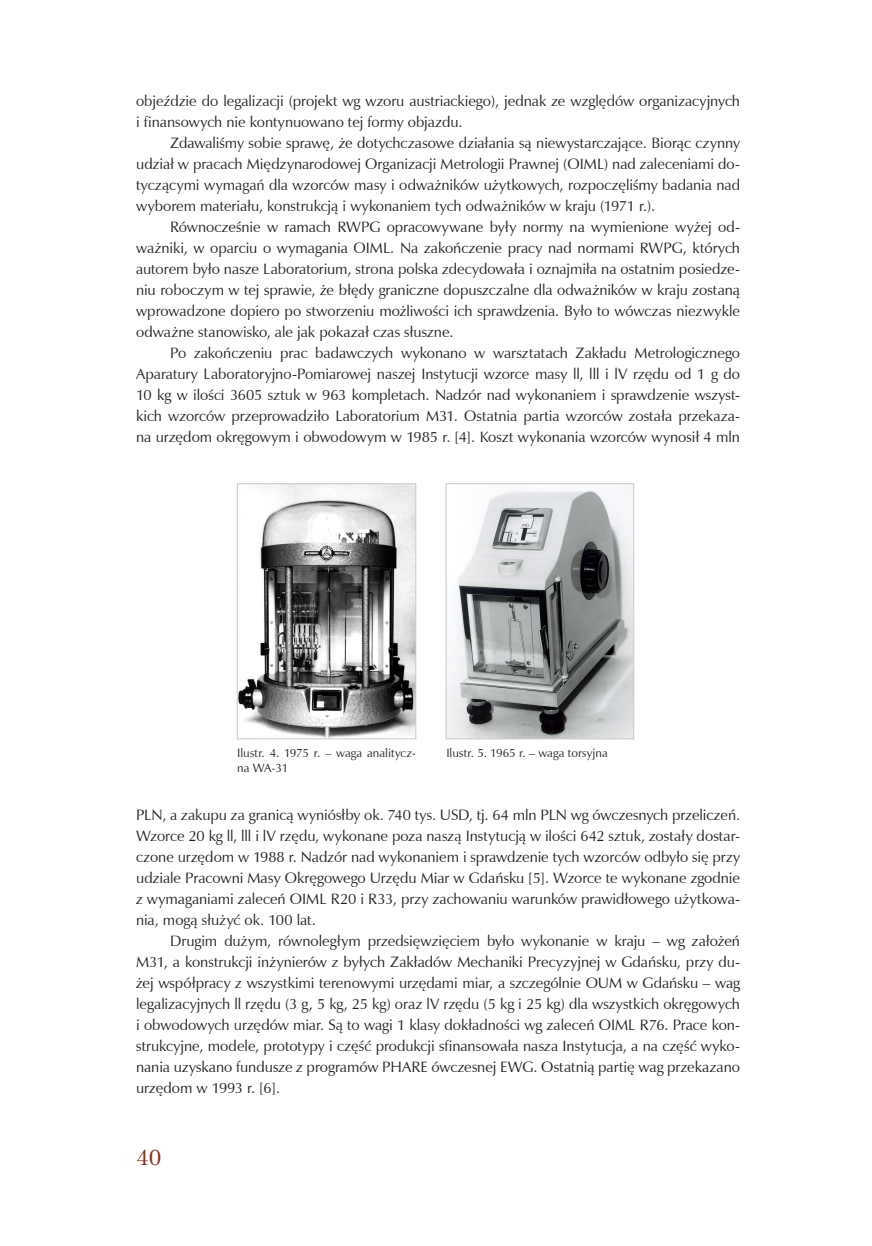
<style>
.page{position:relative;width:872px;height:1246px;background:#fff}
.page>*{position:absolute;margin:0;border:0;box-sizing:border-box;transform-origin:0 0}
.t1{font:22.5px "Century Schoolbook";color:#882c1b}
.t2{font:15px/21px "Zapf Humanist 601 L2";color:#231f20;text-align:justify}
.t3{font:12px/15px "Zapf Humanist 601 L2";letter-spacing:.005em;color:#231f20}
</style>
<div class="page">
<img style="left:239px;top:485px;width:175px;height:252px">
<div style="left:237px;top:483px;width:179px;height:256px;border:1px solid #c7c8ca"></div>
<img style="left:448px;top:485px;width:184px;height:252px">
<div style="left:446px;top:483px;width:188px;height:256px;border:1px solid #c7c8ca"></div>
<p class="t2" style="left:136px;top:90px;width:605px">objeździe do legalizacji (projekt wg wzoru austriackiego), jednak ze względów organizacyjnych i finansowych nie kontynuowano tej formy objazdu.</p>
<p class="t2" style="left:136px;top:132px;width:605px;text-indent:34px">Zdawaliśmy sobie sprawę, że dotychczasowe działania są niewystarczające. Biorąc czynny udział w pracach Międzynarodowej Organizacji Metrologii Prawnej (OIML) nad zaleceniami do&shy;tyczącymi wymagań dla wzorców masy i odważników użytkowych, rozpoczęliśmy badania nad wyborem materiału, konstrukcją i wykonaniem tych odważników w kraju (1971 r.).</p>
<p class="t2" style="left:136px;top:216px;width:605px;text-indent:34px">Równocześnie w ramach RWPG opracowywane były normy na wymienione wyżej od&shy;ważniki, w oparciu o wymagania OIML. Na zakończenie pracy nad normami RWPG, których autorem było nasze Laboratorium, strona polska zdecydowała i oznajmiła na ostatnim posiedze&shy;niu roboczym w tej sprawie, że błędy graniczne dopuszczalne dla odważników w kraju zostaną wprowadzone dopiero po stworzeniu możliwości ich sprawdzenia. Było to wówczas niezwykle odważne stanowisko, ale jak pokazał czas słuszne.</p>
<p class="t2" style="left:136px;top:342px;width:605px;text-indent:34px">Po zakończeniu prac badawczych wykonano w warsztatach Zakładu Metrologicznego Aparatury Laboratoryjno-Pomiarowej naszej Instytucji wzorce masy ll, lll i lV rzędu od 1 g do 10 kg w ilości 3605 sztuk w 963 kompletach. Nadzór nad wykonaniem i sprawdzenie wszyst&shy;kich wzorców przeprowadziło Laboratorium M31. Ostatnia partia wzorców została przekaza&shy;na urzędom okręgowym i obwodowym w 1985 r. [4]. Koszt wykonania wzorców wynosił 4 mln</p>
<p class="t3" style="left:237px;top:745px;width:180px">Ilustr. 4. 1975 r. – waga analitycz&shy;na WA-31</p>
<p class="t3" style="left:446px;top:745px;width:163px">Ilustr. 5. 1965 r. – waga torsyjna</p>
<p class="t2" style="left:136px;top:804px;width:605px">PLN, a zakupu za granicą wyniósłby ok. 740 tys. USD, tj. 64 mln PLN wg ówczesnych przeliczeń.<br>Wzorce 20 kg ll, lll i lV rzędu, wykonane poza naszą Instytucją w ilości 642 sztuk, zostały dostar&shy;czone urzędom w 1988 r. Nadzór nad wykonaniem i sprawdzenie tych wzorców odbyło się przy udziale Pracowni Masy Okręgowego Urzędu Miar w Gdańsku [5]. Wzorce te wykonane zgodnie z wymaganiami zaleceń OIML R20 i R33, przy zachowaniu warunków prawidłowego użytkowa&shy;nia, mogą służyć ok. 100 lat.</p>
<p class="t2" style="left:136px;top:930px;width:605px;text-indent:34px">Drugim dużym, równoległym przedsięwzięciem było wykonanie w kraju – wg założeń M31, a konstrukcji inżynierów z byłych Zakładów Mechaniki Precyzyjnej w Gdańsku, przy du&shy;żej współpracy z wszystkimi terenowymi urzędami miar, a szczególnie OUM w Gdańsku – wag legalizacyjnych ll rzędu (3 g, 5 kg, 25 kg) oraz lV rzędu (5 kg i 25 kg) dla wszystkich okręgowych i obwodowych urzędów miar. Są to wagi 1 klasy dokładności wg zaleceń OIML R76. Prace kon&shy;strukcyjne, modele, prototypy i część produkcji sfinansowała nasza Instytucja, a na część wyko&shy;nania uzyskano fundusze z programów PHARE ówczesnej EWG. Ostatnią partię wag przekazano urzędom w 1993 r. [6].</p>
<h1 class="t1" style="left:136px;top:1138px;width:27px">40</h1>
</div>
